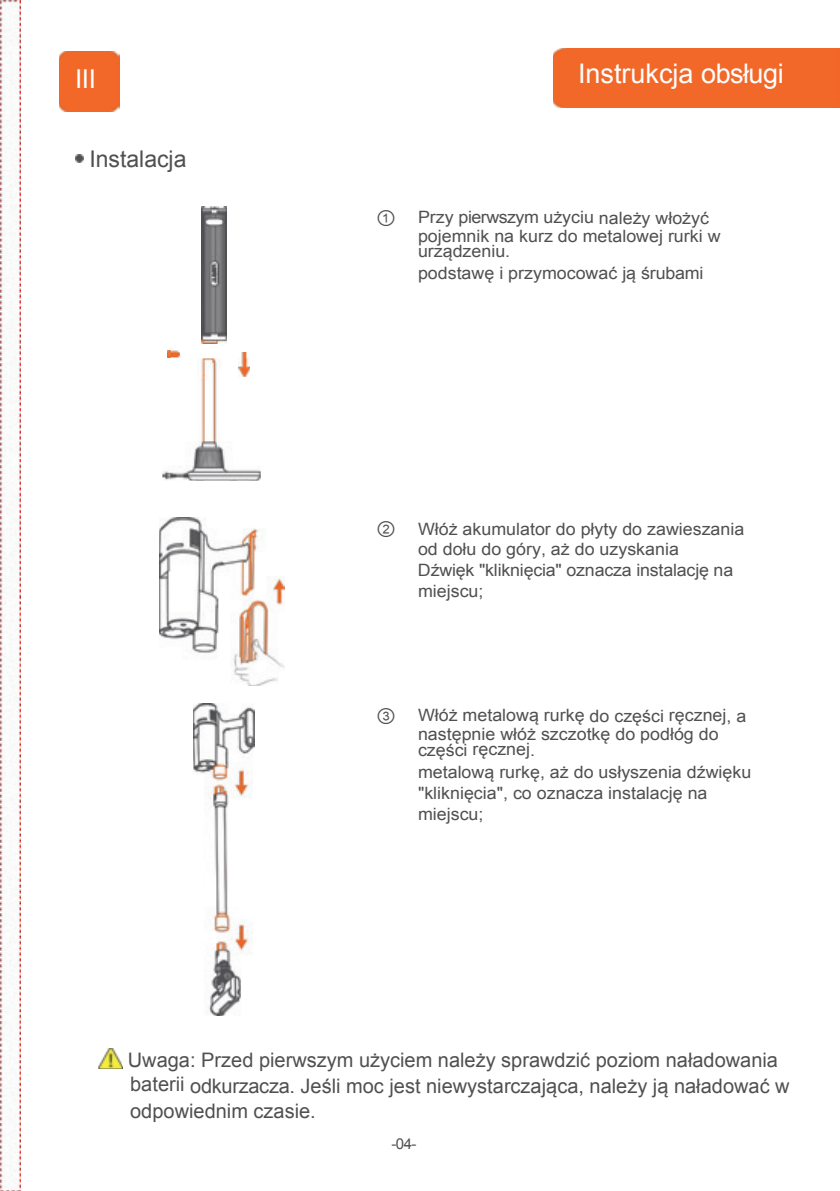
<style>
.page{position:relative;width:840px;height:1191px;background:#fff}
.page>*{position:absolute;margin:0;border:0;box-sizing:border-box;transform-origin:0 0}
.t1{font:27px "Arial";color:#fff}
.t2{font:26px "Arial";color:#fff}
.t3{font:23px "Arial";color:#505052}
.t4{font:20px/26.4px "Arial";color:#505052}
.t5{font:17px/21.4px "Arial";color:#505052;scale:1.05 1}
.t6{font:15px "Arial";color:#505052}
.s1{font-family:"Arial Unicode MS";font-size:19px}
</style>
<div class="page">
<svg style="left:167px;top:351px;width:12px;height:6px"></svg>
<svg style="left:241px;top:353px;width:6px;height:5px"></svg>
<img style="left:162px;top:358px;width:99px;height:123px">
<img style="left:238px;top:358px;width:12px;height:18px">
<svg style="left:75px;top:154px;width:9px;height:8px"></svg>
<img style="left:98px;top:1048px;width:24px;height:21px">
<div style="left:60px;top:52px;width:59px;height:59px;background:#f26829"></div>
<img style="left:0;top:0;width:20px;height:1191px">
<div style="left:553px;top:48px;width:286px;height:60px;background:#f26829"></div>
<img style="left:201px;top:206px;width:26px;height:137px">
<img style="left:159px;top:517px;width:125px;height:169px">
<img style="left:193px;top:704px;width:62px;height:312px">
<h2 class="t2" style="left:75px;top:62px;width:22px">III</h2>
<h1 class="t1" style="left:578px;top:56px;width:207px">Instrukcja obsługi</h1>
<h3 class="t3" style="left:89px;top:144px;width:99px">Instalacja</h3>
<p class="t5" style="left:418px;top:207px;width:290px;line-height:19.6px;text-indent:-42px"><span class="s1">①</span> Przy pierwszym użyciu należy włożyć pojemnik na kurz do metalowej rurki w</p>
<p class="t5" style="left:418px;top:241px;width:273px">urządzeniu.<br>podstawę i przymocować ją śrubami</p>
<p class="t5" style="left:418px;top:520px;width:312px;line-height:19.4px;text-indent:-42px"><span class="s1">②</span> Włóż akumulator do płyty do zawieszania od dołu do góry, aż do uzyskania</p>
<p class="t5" style="left:418px;top:560px;width:302px">Dźwięk "kliknięcia" oznacza instalację na miejscu;</p>
<p class="t5" style="left:418px;top:705px;width:314px;line-height:19.6px;text-indent:-42px"><span class="s1">③</span> Włóż metalową rurkę do części ręcznej, a następnie włóż szczotkę do podłóg do</p>
<p class="t5" style="left:418px;top:739px;width:319px">części ręcznej.<br>metalową rurkę, aż do usłyszenia dźwięku "kliknięcia", co oznacza instalację na miejscu;</p>
<p class="t4" style="left:128px;top:1047px;width:663px">Uwaga: Przed pierwszym użyciem należy sprawdzić poziom naładowania baterii odkurzacza. Jeśli moc jest niewystarczająca, należy ją naładować w</p>
<p class="t4" style="left:130px;top:1098px;width:187px">odpowiednim czasie.</p>
<p class="t6" style="left:391px;top:1134px;width:27px">-04-</p>
</div>
